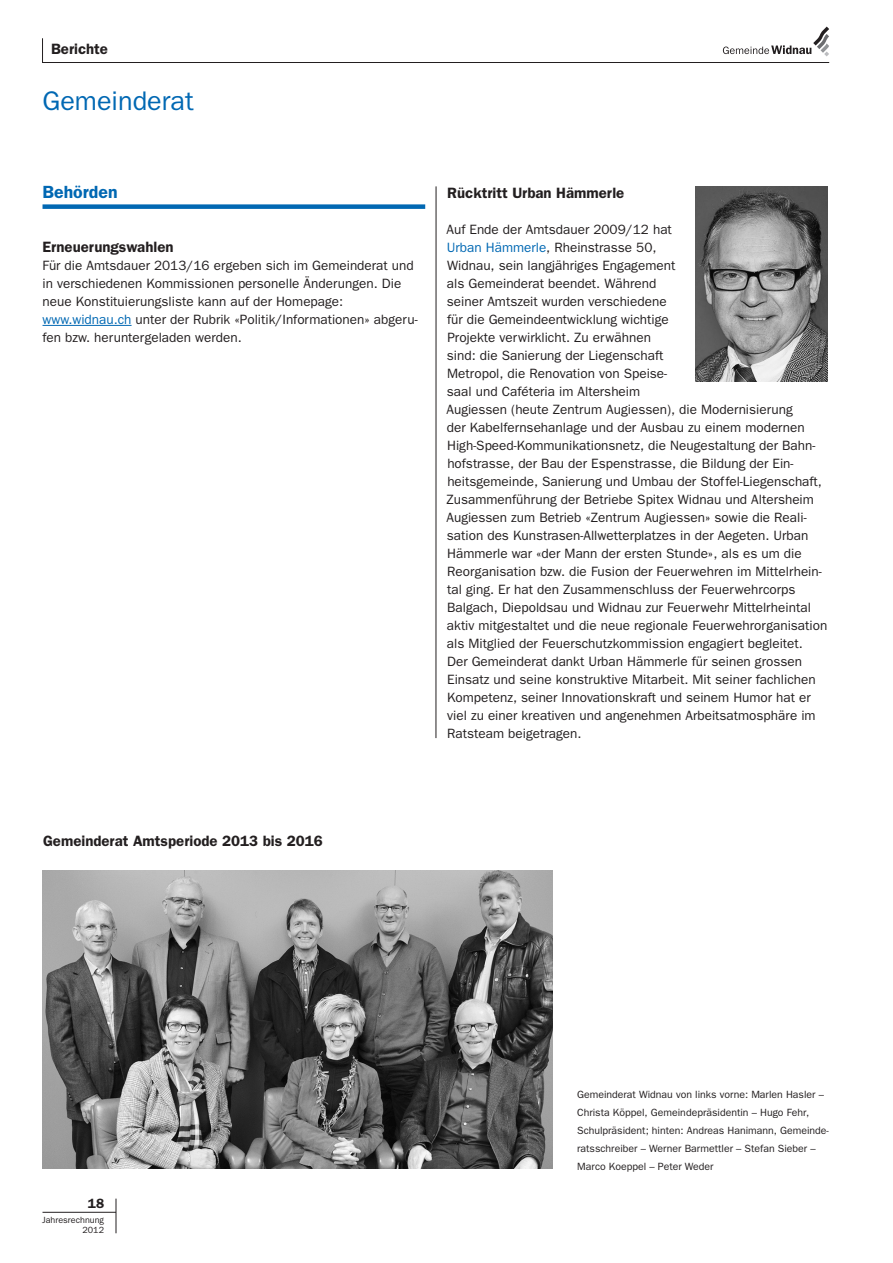
<style>
.page{position:relative;width:893px;height:1263px;background:#fff}
.page>*{position:absolute;margin:0;border:0;box-sizing:border-box;transform-origin:0 0}
.Haupttitel{font:27px "Franklin Gothic";color:#0168b3}
.Titel{font:600 17.7px "Franklin Gothic";color:#0168b3}
.Zwischentitel{font:600 15px "Franklin Gothic";color:#231f20}
.Grundtext{font:13.5px/18px "Franklin Gothic";color:#231f20}
.t1{font:600 13.5px "Franklin Gothic";color:#231f20}
.Bildlegende{font:10.5px/18px "Franklin Gothic";color:#231f20}
.t2{font:9px/10.5px "Franklin Gothic";color:#231f20;text-align:right}
.s1{color:#0168b3}
</style>
<div class="page">
<hr style="left:43px;top:1212px;width:73px;height:1px;background:#231f20">
<hr style="left:116px;top:1198px;width:1px;height:35px;background:#231f20">
<svg style="left:42px;top:27px;width:788px;height:36px"></svg>
<div style="left:43px;top:204px;width:382px;height:5px;background:#0168b3"></div>
<hr style="left:43px;top:325px;width:89px;height:1px;background:#0168b3">
<hr style="left:436px;top:186px;width:1px;height:552px;background:#231f20">
<img style="left:695px;top:186px;width:132px;height:196px">
<img style="left:43px;top:871px;width:510px;height:297px">
<p class="Zwischentitel" style="left:51px;top:40px;width:59px">Berichte</p>
<p class="Haupttitel" style="left:43px;top:86px;width:153px">Gemeinderat</p>
<p class="Titel" style="left:43px;top:181px;width:77px">Behörden</p>
<p class="Zwischentitel" style="left:43px;top:238px;width:133px">Erneuerungswahlen</p>
<p class="Grundtext" style="left:43px;top:257px;width:373px">Für die Amtsdauer 2013/16 ergeben sich im Gemeinderat und in verschiedenen Kommissionen personelle Änderungen. Die neue Konstituierungsliste kann auf der Homepage:</p>
<p class="Grundtext" style="left:43px;top:311px;width:377px"><span class="s1">www.widnau.ch</span> unter der Rubrik «Politik/Informationen» abgeru&shy;fen bzw. heruntergeladen werden.</p>
<p class="Zwischentitel" style="left:447px;top:184px;width:178px">Rücktritt Urban Hämmerle</p>
<p class="Grundtext" style="left:446px;top:221px;width:227px">Auf Ende der Amtsdauer 2009/12 hat</p>
<p class="Grundtext" style="left:446px;top:239px;width:382px"><span class="s1">Urban Hämmerle</span>, Rheinstrasse 50,<br>Widnau, sein langjähriges Engagement<br>als Gemeinderat beendet. Während<br>seiner Amtszeit wurden verschiedene<br>für die Gemeindeentwicklung wichtige<br>Projekte verwirklicht. Zu erwähnen<br>sind: die Sanierung der Liegenschaft<br>Metropol, die Renovation von Speise-<br>saal und Caféteria im Altersheim<br>Augiessen (heute Zentrum Augiessen), die Modernisierung<br>der Kabelfernsehanlage und der Ausbau zu einem modernen High-Speed-Kommunikationsnetz, die Neugestaltung der Bahn&shy;hofstrasse, der Bau der Espenstrasse, die Bildung der Ein&shy;heitsgemeinde, Sanierung und Umbau der Stoffel-Liegenschaft, Zusammenführung der Betriebe Spitex Widnau und Altersheim Augiessen zum Betrieb «Zentrum Augiessen» sowie die Reali&shy;sation des Kunstrasen-Allwetterplatzes in der Aegeten. Urban Hämmerle war «der Mann der ersten Stunde», als es um die Reorganisation bzw. die Fusion der Feuerwehren im Mittelrhein&shy;tal ging. Er hat den Zusammenschluss der Feuerwehrcorps Balgach, Diepoldsau und Widnau zur Feuerwehr Mittelrheintal aktiv mitgestaltet und die neue regionale Feuerwehrorganisation als Mitglied der Feuerschutzkommission engagiert begleitet.<br>Der Gemeinderat dankt Urban Hämmerle für seinen grossen Einsatz und seine konstruktive Mitarbeit. Mit seiner fachlichen Kompetenz, seiner Innovationskraft und seinem Humor hat er viel zu einer kreativen und angenehmen Arbeitsatmosphäre im Ratsteam beigetragen.</p>
<p class="Zwischentitel" style="left:43px;top:832px;width:281px">Gemeinderat Amtsperiode 2013 bis 2016</p>
<p class="t1" style="left:88px;top:1195px;width:18px">18</p>
<p class="t2" style="left:42px;top:1214px;width:63px">Jahresrechnung<br>2012</p>
<p class="Bildlegende" style="left:577px;top:1086px;width:248px">Gemeinderat Widnau von links vorne: Marlen Hasler –<br>Christa Köppel, Gemeindepräsidentin – Hugo Fehr,</p>
<p class="Bildlegende" style="left:577px;top:1122px;width:253px">Schulpräsident; hinten: Andreas Hanimann, Gemeinde&shy;ratsschreiber – Werner Barmettler – Stefan Sieber –</p>
<p class="Bildlegende" style="left:577px;top:1158px;width:138px">Marco Koeppel – Peter Weder</p>
</div>
